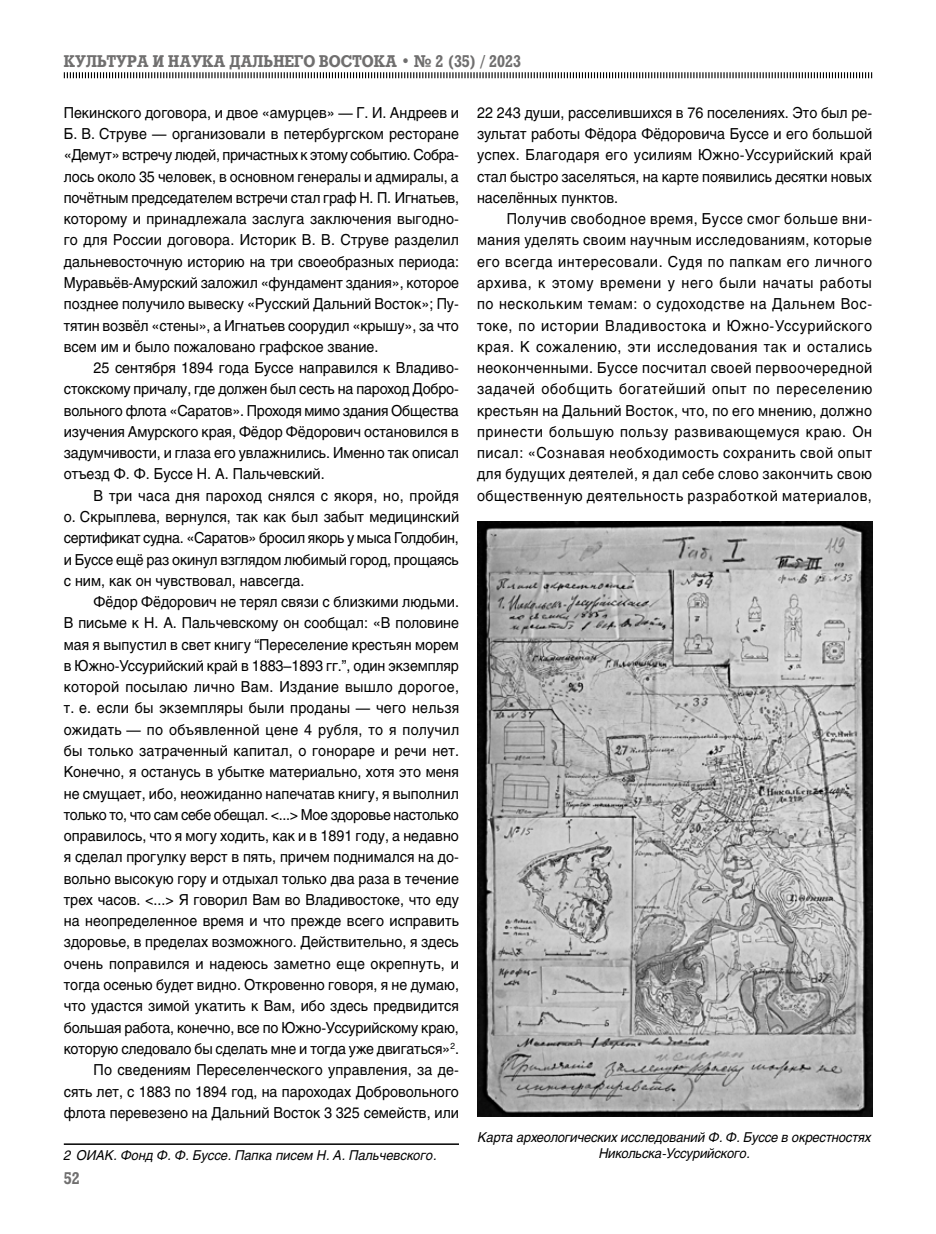
<style>
.page{position:relative;width:936px;height:1234px;background:#fff}
.page>*{position:absolute;margin:0;border:0;box-sizing:border-box;transform-origin:0 0}
.t1{font:700 16.5px "Rodeo C";color:#706f6f;scale:.9 1}
.t2{font:15px/21.3px "Helios C";color:#000;text-align:justify;scale:.95 1}
.t3{font:italic 13.5px/16.2px "Helios C";letter-spacing:-.01em;color:#000;text-align:center;scale:.95 1}
</style>
<div class="page">
<svg style="left:63px;top:72px;width:809px;height:7px"></svg>
<hr style="left:64px;top:1143px;width:395px;height:1px;background:#000">
<img style="left:477px;top:521px;width:395px;height:595px">
<p class="t1" style="left:64px;top:51px;width:509px">КУЛЬТУРА И НАУКА ДАЛЬНЕГО ВОСТОКА • № 2 (35) / 2023</p>
<p class="t2" style="left:64px;top:102px;width:417px">Пекинского договора, и двое «амурцев» — Г. И. Андреев и Б. В. Струве — организовали в петербургском ресторане «Демут» встречу людей, причастных к этому событию. Собра&shy;лось около 35 человек, в основном генералы и адмиралы, а почётным председателем встречи стал граф Н. П. Игнатьев, которому и принадлежала заслуга заключения выгодно&shy;го для России договора. Историк В. В. Струве разделил дальневосточную историю на три своеобразных периода:<br>Муравьёв-Амурский заложил «фундамент здания», которое позднее получило вывеску «Русский Дальний Восток»; Пу&shy;тятин возвёл «стены», а Игнатьев соорудил «крышу», за что всем им и было пожаловано графское звание.</p>
<p class="t2" style="left:64px;top:357px;width:417px;text-indent:30px">25 сентября 1894 года Буссе направился к Владиво&shy;стокскому причалу, где должен был сесть на пароход Добро&shy;вольного флота «Саратов». Проходя мимо здания Общества изучения Амурского края, Фёдор Фёдорович остановился в задумчивости, и глаза его увлажнились. Именно так описал отъезд Ф. Ф. Буссе Н. А. Пальчевский.</p>
<p class="t2" style="left:64px;top:484px;width:417px;text-indent:30px">В три часа дня пароход снялся с якоря, но, пройдя о. Скрыплева, вернулся, так как был забыт медицинский сертификат судна. «Саратов» бросил якорь у мыса Голдобин, и Буссе ещё раз окинул взглядом любимый город, прощаясь с ним, как он чувствовал, навсегда.</p>
<p class="t2" style="left:64px;top:591px;width:417px;text-align:right">Фёдор Фёдорович не терял связи с близкими людьми.<br>В письме к Н. А. Пальчевскому он сообщал: «В половине мая я выпустил в свет книгу “Переселение крестьян морем в Южно-Уссурийский край в 1883–1893 гг.”, один экземпляр которой посылаю лично Вам. Издание вышло дорогое, т. е. если бы экземпляры были проданы — чего нельзя ожидать — по объявленной цене 4 рубля, то я получил бы только затраченный капитал, о гонораре и речи нет.<br>Конечно, я останусь в убытке материально, хотя это меня не смущает, ибо, неожиданно напечатав книгу, я выполнил только то, что сам себе обещал. &lt;...&gt; Мое здоровье настолько оправилось, что я могу ходить, как и в 1891 году, а недавно я сделал прогулку верст в пять, причем поднимался на до&shy;вольно высокую гору и отдыхал только два раза в течение трех часов. &lt;...&gt; Я говорил Вам во Владивостоке, что еду на неопределенное время и что прежде всего исправить здоровье, в пределах возможного. Действительно, я здесь очень поправился и надеюсь заметно еще окрепнуть, и тогда осенью будет видно. Откровенно говоря, я не думаю, что удастся зимой укатить к Вам, ибо здесь предвидится большая работа, конечно, все по Южно-Уссурийскому краю, которую следовало бы сделать мне и тогда уже двигаться»<sup>2</sup>.<br>По сведениям Переселенческого управления, за де&shy;сять лет, с 1883 по 1894 год, на пароходах Добровольного флота перевезено на Дальний Восток 3 325 семейств, или</p>
<p class="t3" style="left:64px;top:1147px;width:394px">2 ОИАК. Фонд Ф. Ф. Буссе. Папка писем Н. А. Пальчевского.</p>
<p class="t2" style="left:477px;top:102px;width:417px">22 243 души, расселившихся в 76 поселениях. Это был ре&shy;зультат работы Фёдора Фёдоровича Буссе и его большой успех. Благодаря его усилиям Южно-Уссурийский край стал быстро заселяться, на карте появились десятки новых населённых пунктов.</p>
<p class="t2" style="left:477px;top:208px;width:417px;text-indent:30px">Получив свободное время, Буссе смог больше вни&shy;мания уделять своим научным исследованиям, которые его всегда интересовали. Судя по папкам его личного архива, к этому времени у него были начаты работы по нескольким темам: о судоходстве на Дальнем Вос&shy;токе, по истории Владивостока и Южно-Уссурийского края. К сожалению, эти исследования так и остались неоконченными. Буссе посчитал своей первоочередной задачей обобщить богатейший опыт по переселению крестьян на Дальний Восток, что, по его мнению, должно принести большую пользу развивающемуся краю. Он писал: «Сознавая необходимость сохранить свой опыт для будущих деятелей, я дал себе слово закончить свою общественную деятельность разработкой материалов,</p>
<p class="t3" style="left:478px;top:1128px;width:415px">Карта археологических исследований Ф. Ф. Буссе в окрестностях<br>Никольска-Уссурийского.</p>
<p class="t1" style="left:64px;top:1167px;width:19px">52</p>
</div>
